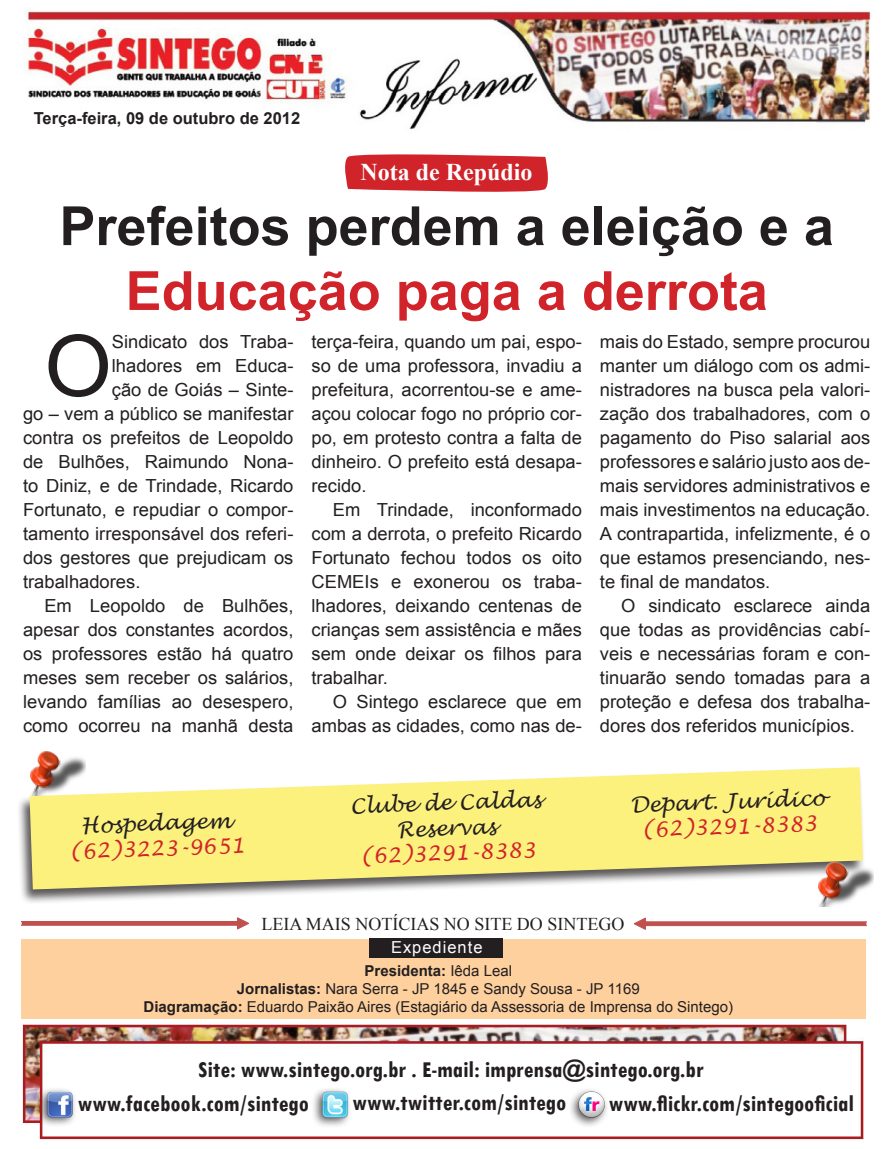
<style>
.page{position:relative;width:893px;height:1149px;background:#fff}
.page>*{position:absolute;margin:0;border:0;box-sizing:border-box;transform-origin:0 0}
.t1{font:85.05px "Arial";color:#231f20}
.t2{font:700 54px/64.8px "Arial";color:#231f20;text-align:center}
.t3{font:700 condensed 24px "Tw Cen";color:#231f20}
.t4{font:700 24px "Times New Roman";color:#fff}
.t5{font:italic 21px "Lucida Handwriting";color:#231f20}
.t6{font:italic 21px "Lucida Handwriting";color:#d1232a}
.t7{font:18px/24px "Arial";color:#231f20;text-align:justify}
.t8{font:18px "Times New Roman";color:#231f20}
.t9{font:700 16.5px "Arial";color:#231f20}
.t10{font:16.5px "Arial";letter-spacing:.06em;color:#fff}
.t11{font:15px "Arial";color:#231f20}
.t12{font:700 15px "Arial";color:#231f20}
.s1{color:#d1232a}
.s2{font-weight:400}
.s3{font-weight:700}
</style>
<div class="page">
<img style="left:22px;top:1024px;width:842px;height:116px">
<div style="left:22px;top:938px;width:844px;height:80px;background:#fed09e"></div>
<div style="left:369px;top:938px;width:134px;height:19px;background:#231f20"></div>
<svg style="left:634px;top:917px;width:232px;height:12px"></svg>
<svg style="left:22px;top:917px;width:227px;height:12px"></svg>
<div style="left:16px;top:765px;width:849px;height:138px;background:#231f20;opacity:.75"></div>
<svg style="left:29px;top:766px;width:835px;height:124px;background:#f4eb92"></svg>
<img style="left:31px;top:751px;width:54px;height:43px">
<img style="left:818px;top:862px;width:55px;height:44px">
<img style="left:25px;top:11px;width:845px;height:118px">
<svg style="left:345px;top:154px;width:203px;height:38px;background:#d4333a"></svg>
<div style="left:54px;top:1050px;width:802px;height:79px;background:#fff"></div>
<div style="left:567px;top:1085px;width:42px;height:42px;background:#231f20;opacity:.75"></div>
<img style="left:579px;top:1091px;width:26px;height:26px">
<div style="left:36px;top:1085px;width:41px;height:42px;background:#231f20;opacity:.75"></div>
<img style="left:47px;top:1090px;width:27px;height:27px">
<div style="left:310px;top:1086px;width:41px;height:41px;background:#231f20;opacity:.75"></div>
<img style="left:321px;top:1091px;width:27px;height:27px">
<p class="t9" style="left:34px;top:107px;width:268px">Terça-feira, 09 de outubro de 2012</p>
<p class="t4" style="left:361px;top:155px;width:174px">Nota de Repúdio</p>
<p class="t2" style="left:60px;top:195px;width:776px">Prefeitos perdem a eleição e a<br><span class="s1">Educação paga a derrota</span></p>
<p class="t1" style="left:44px;top:310px;width:69px">O</p>
<p class="t7" style="left:112px;top:330px;width:183px">Sindicato dos Traba-</p>
<p class="t7" style="left:112px;top:354px;width:183px">lhadores em Educa-</p>
<p class="t7" style="left:112px;top:378px;width:183px">ção de Goiás – Sinte-</p>
<p class="t7" style="left:23px;top:402px;width:272px">go – vem a público se manifestar</p>
<p class="t7" style="left:23px;top:426px;width:272px">contra os prefeitos de Leopoldo</p>
<p class="t7" style="left:23px;top:450px;width:272px">de Bulhões, Raimundo Nona-</p>
<p class="t7" style="left:23px;top:474px;width:272px">to Diniz, e de Trindade, Ricardo</p>
<p class="t7" style="left:23px;top:498px;width:272px">Fortunato, e repudiar o compor-</p>
<p class="t7" style="left:23px;top:522px;width:272px">tamento irresponsável dos referi-</p>
<p class="t7" style="left:23px;top:546px;width:272px">dos gestores que prejudicam os</p>
<p class="t7" style="left:23px;top:570px;width:119px">trabalhadores.</p>
<p class="t7" style="left:23px;top:594px;width:272px;text-indent:21px">Em Leopoldo de Bulhões, apesar dos constantes acordos, os professores estão há quatro meses sem receber os salários, levando famílias ao desespero, como ocorreu na manhã desta</p>
<p class="t7" style="left:311px;top:330px;width:272px">terça-feira, quando um pai, espo&shy;so de uma professora, invadiu a prefeitura, acorrentou-se e ame&shy;açou colocar fogo no próprio cor&shy;po, em protesto contra a falta de dinheiro. O prefeito está desapa&shy;recido.</p>
<p class="t7" style="left:311px;top:498px;width:272px;text-indent:21px">Em Trindade, inconformado com a derrota, o prefeito Ricardo Fortunato fechou todos os oito CEMEIs e exonerou os traba&shy;lhadores, deixando centenas de crianças sem assistência e mães sem onde deixar os filhos para trabalhar.</p>
<p class="t7" style="left:311px;top:690px;width:272px;text-align:right">O Sintego esclarece que em ambas as cidades, como nas de-</p>
<p class="t7" style="left:600px;top:330px;width:272px">mais do Estado, sempre procurou manter um diálogo com os admi&shy;nistradores na busca pela valori&shy;zação dos trabalhadores, com o pagamento do Piso salarial aos professores e salário justo aos de&shy;mais servidores administrativos e mais investimentos na educação.<br>A contrapartida, infelizmente, é o que estamos presenciando, nes&shy;te final de mandatos.</p>
<p class="t7" style="left:600px;top:594px;width:272px;text-indent:21px">O sindicato esclarece ainda que todas as providências cabí&shy;veis e necessárias foram e con&shy;tinuarão sendo tomadas para a proteção e defesa dos trabalha&shy;dores dos referidos municípios.</p>
<p class="t5" style="left:81px;top:813px;width:151px;rotate:-2deg">Hospedagem</p>
<p class="t6" style="left:68px;top:838px;width:178px;rotate:-2deg">(62)3223-9651</p>
<p class="t5" style="left:350px;top:793px;width:193px;rotate:-2deg">Clube de Caldas</p>
<p class="t5" style="left:397px;top:816px;width:101px;rotate:-2deg">Reservas</p>
<p class="t6" style="left:359px;top:843px;width:178px;rotate:-2deg">(62)3291-8383</p>
<p class="t5" style="left:630px;top:791px;width:196px;rotate:-2deg">Depart. Jurídico</p>
<p class="t6" style="left:640px;top:816px;width:178px;rotate:-2deg">(62)3291-8383</p>
<p class="t8" style="left:261px;top:911px;width:364px">LEIA MAIS NOTÍCIAS NO SITE DO SINTEGO</p>
<p class="t10" style="left:391px;top:935px;width:93px">Expediente</p>
<p class="t12" style="left:365px;top:960px;width:149px">Presidenta: <span class="s2">Iêda Leal</span></p>
<p class="t11" style="left:237px;top:978px;width:404px"><span class="s3">Jornalistas:</span> Nara Serra - JP 1845 e Sandy Sousa - JP 1169</p>
<p class="t11" style="left:144px;top:996px;width:591px"><span class="s3">Diagramação:</span> Eduardo Paixão Aires (Estagiário da Assessoria de Imprensa do Sintego)</p>
<p class="t3" style="left:198px;top:1054px;width:507px">Site: www.sintego.org.br . E-mail: imprensa@sintego.org.br</p>
<p class="t3" style="left:78px;top:1088px;width:232px">www.facebook.com/sintego</p>
<p class="t3" style="left:353px;top:1087px;width:215px">www.twitter.com/sintego</p>
<p class="t3" style="left:609px;top:1088px;width:247px">www.flickr.com/sintegooficial</p>
</div>
